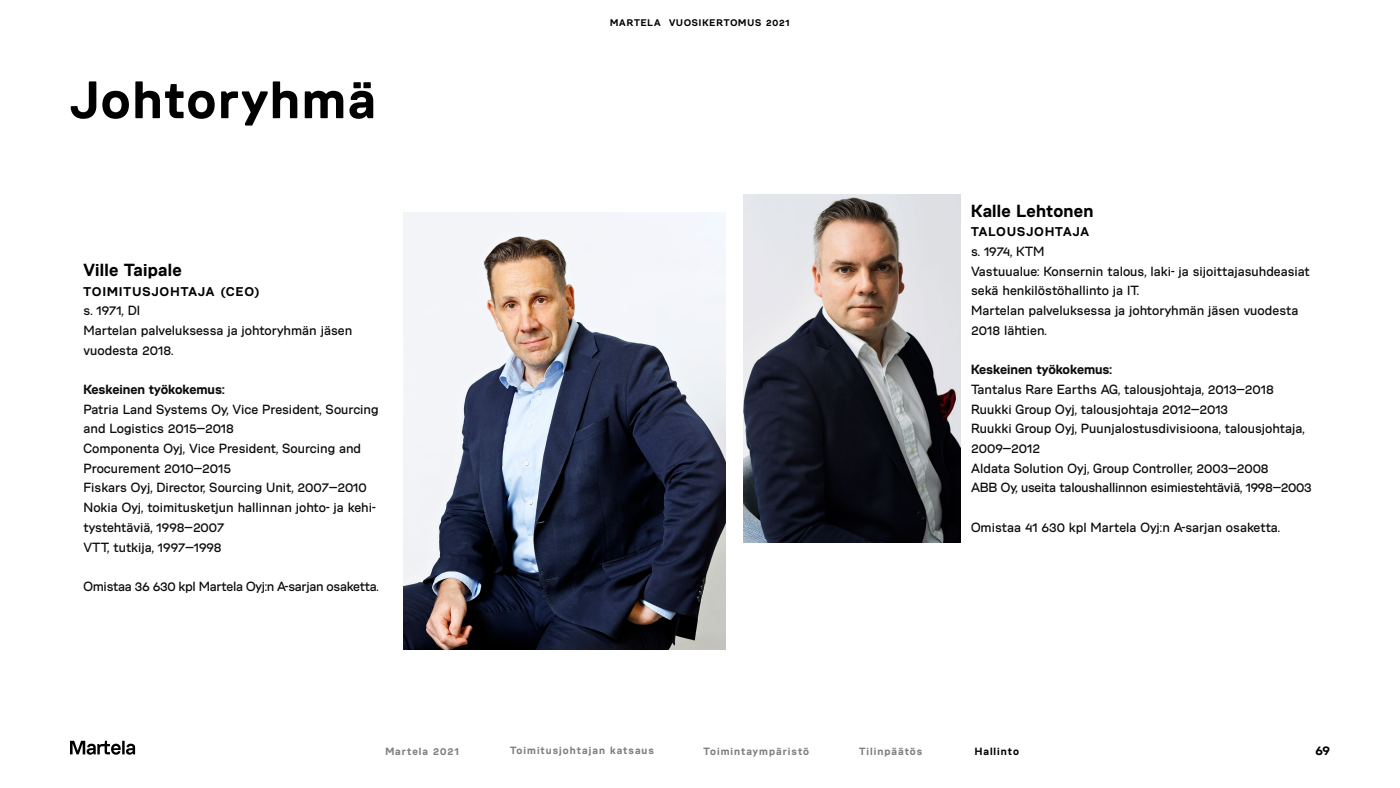
<style>
.page{position:relative;width:1400px;height:788px;background:#fff}
.page>*{position:absolute;margin:0;border:0;box-sizing:border-box;transform-origin:0 0}
.t1{font:700 52.5px "Martela Sans";letter-spacing:.04em;color:#000}
.t2{font:700 17.5px "Martela Sans";letter-spacing:.015em;color:#000}
.t3{font:13.3px/19.7px "Martela Sans";color:#0d0d0d}
.t4{font:13.3px "Martela Sans";letter-spacing:-.02em;color:#0d0d0d}
.t5{font:700 13.3px "Martela Sans";color:#0d0d0d}
.t6{font:700 13.12px "Martela Sans";color:#000}
.t7{font:700 12.69px "Martela Sans";letter-spacing:.09em;color:#000}
.t8{font:700 10.5px "Martela Sans";letter-spacing:.1em;color:#808080}
.t9{font:700 10.5px "Martela Sans";letter-spacing:.1em;color:#000}
.t10{font:700 9.62px "Martela Sans";letter-spacing:.095em;color:#000}
</style>
<div class="page">
<img style="left:404px;top:212px;width:321px;height:437px">
<img style="left:744px;top:195px;width:217px;height:348px">
<svg style="left:70px;top:740px;width:65px;height:14px"></svg>
<h1 class="t1" style="left:70px;top:71px;width:307px">Johtoryhmä</h1>
<h2 class="t2" style="left:84px;top:260px;width:100px">Ville Taipale</h2>
<p class="t7" style="left:84px;top:284px;width:177px">TOIMITUSJOHTAJA (CEO)</p>
<p class="t3" style="left:84px;top:301px;width:270px">s. 1971, DI<br>Martelan palveluksessa ja johtoryhmän jäsen vuodesta 2018.</p>
<p class="t5" style="left:84px;top:382px;width:142px">Keskeinen työkokemus:</p>
<p class="t3" style="left:84px;top:399px;width:297px">Patria Land Systems Oy, Vice President, Sourcing and Logistics 2015–2018<br>Componenta Oyj, Vice President, Sourcing and Procurement 2010–2015<br>Fiskars Oyj, Director, Sourcing Unit, 2007–2010<br>Nokia Oyj, toimitusketjun hallinnan johto- ja kehi&shy;tystehtäviä, 1998–2007<br>VTT, tutkija, 1997–1998</p>
<p class="t4" style="left:84px;top:579px;width:297px">Omistaa 36 630 kpl Martela Oyj:n A-sarjan osaketta.</p>
<p class="t10" style="left:610px;top:17px;width:181px">MARTELA VUOSIKERTOMUS 2021</p>
<h2 class="t2" style="left:971px;top:201px;width:124px">Kalle Lehtonen</h2>
<p class="t7" style="left:971px;top:225px;width:120px">TALOUSJOHTAJA</p>
<p class="t3" style="left:971px;top:242px;width:340px">s. 1974, KTM<br>Vastuualue: Konsernin talous, laki- ja sijoittajasuhdeasiat sekä henkilöstöhallinto ja IT.<br>Martelan palveluksessa ja johtoryhmän jäsen vuodesta 2018 lähtien.</p>
<p class="t5" style="left:971px;top:362px;width:142px">Keskeinen työkokemus:</p>
<p class="t3" style="left:971px;top:379px;width:342px">Tantalus Rare Earths AG, talousjohtaja, 2013–2018<br>Ruukki Group Oyj, talousjohtaja 2012–2013<br>Ruukki Group Oyj, Puunjalostusdivisioona, talousjohtaja, 2009–2012<br>Aldata Solution Oyj, Group Controller, 2003–2008<br>ABB Oy, useita taloushallinnon esimiestehtäviä, 1998–2003</p>
<p class="t3" style="left:971px;top:517px;width:311px">Omistaa 41 630 kpl Martela Oyj:n A-sarjan osaketta.</p>
<p class="t8" style="left:385px;top:745px;width:75px">Martela 2021</p>
<p class="t8" style="left:510px;top:744px;width:146px">Toimitusjohtajan katsaus</p>
<p class="t8" style="left:704px;top:745px;width:107px">Toimintaympäristö</p>
<p class="t8" style="left:859px;top:745px;width:65px">Tilinpäätös</p>
<p class="t9" style="left:975px;top:745px;width:46px">Hallinto</p>
<p class="t6" style="left:1316px;top:742px;width:16px">69</p>
</div>
